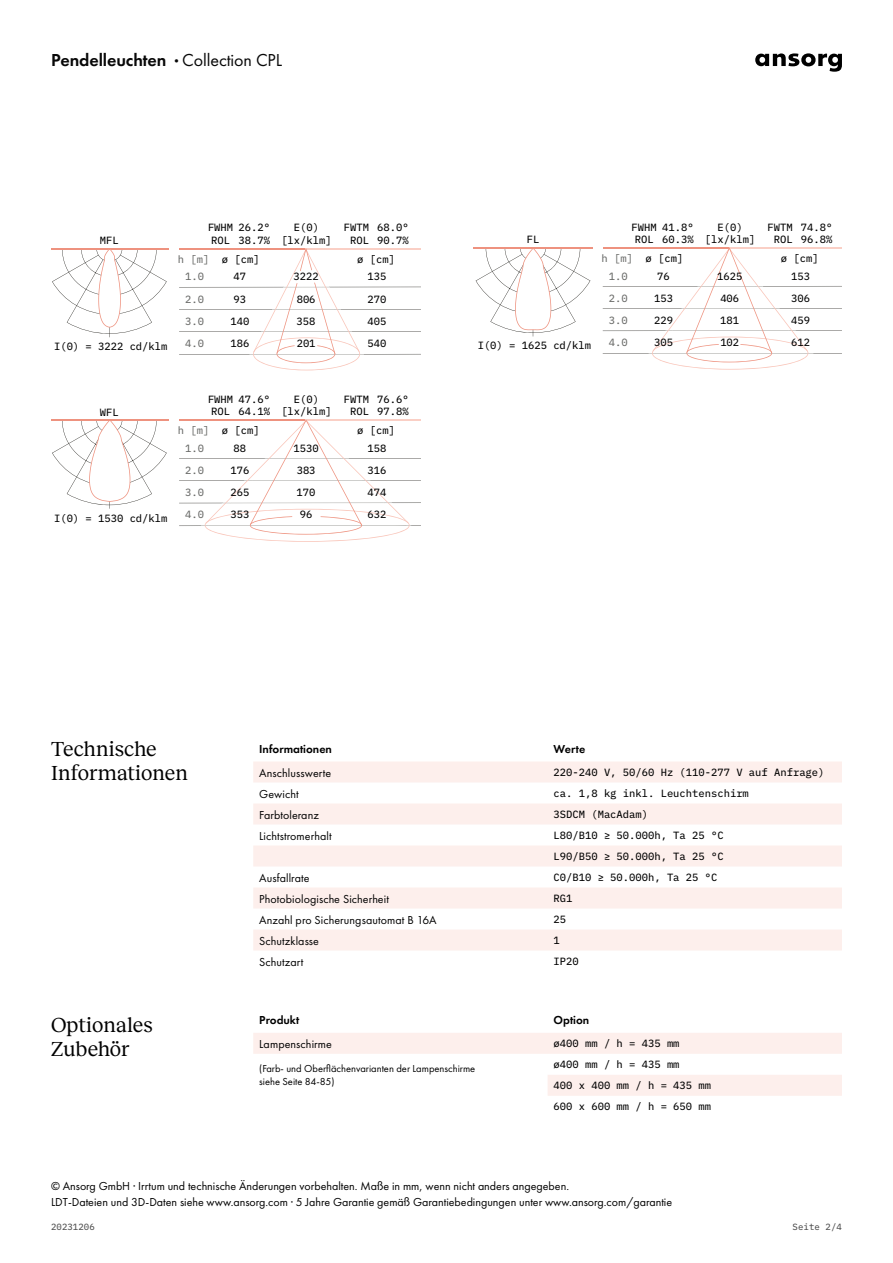
<style>
.page{position:relative;width:893px;height:1263px;background:#fff}
.page>*{position:absolute;margin:0;border:0;box-sizing:border-box;transform-origin:0 0}
.t1{font:21px/24px "Reckless";letter-spacing:-.005em;color:#000}
.t2{font:600 18px "Futura PT";letter-spacing:-.005em;color:#080808}
.t3{font:12px/15.8px "Futura PT";color:#000}
.t4{font:600 12px "Futura PT";color:#000}
.t5{font:10.5px/22px "IBM Plex Mono Text";color:#000;text-align:center}
.t6{font:10.5px/13.2px "Futura PT";color:#000}
.t7{font:10.5px/22px "IBM Plex Mono Text";color:#6b6c6a;text-align:center}
.t8{font:9px "IBM Plex Mono Text";letter-spacing:.01em;color:#4d4d4d}
.s1{font-weight:400}
</style>
<div class="page">
<svg style="left:755px;top:53px;width:87px;height:19px"></svg>
<hr style="left:603px;top:286px;width:239px;height:1px;background:#201f1a">
<hr style="left:603px;top:353px;width:239px;height:1px;background:#201f1a">
<hr style="left:603px;top:308px;width:239px;height:1px;background:#201f1a">
<hr style="left:603px;top:330px;width:239px;height:1px;background:#201f1a">
<hr style="left:474px;top:247px;width:119px;height:2px;background:#ee927f">
<hr style="left:603px;top:247px;width:126px;height:2px;background:#ee927f">
<hr style="left:729px;top:247px;width:113px;height:2px;background:#facfc5">
<svg style="left:476px;top:249px;width:114px;height:88px"></svg>
<svg style="left:639px;top:247px;width:182px;height:123px"></svg>
<hr style="left:179px;top:458px;width:242px;height:1px;background:#201f1a">
<hr style="left:179px;top:525px;width:242px;height:1px;background:#201f1a">
<hr style="left:179px;top:480px;width:242px;height:1px;background:#201f1a">
<hr style="left:179px;top:503px;width:242px;height:1px;background:#201f1a">
<hr style="left:51px;top:419px;width:118px;height:2px;background:#ee927f">
<hr style="left:179px;top:419px;width:127px;height:2px;background:#ee927f">
<hr style="left:306px;top:419px;width:115px;height:2px;background:#facfc5">
<svg style="left:52px;top:421px;width:115px;height:88px"></svg>
<svg style="left:199px;top:419px;width:214px;height:123px"></svg>
<hr style="left:179px;top:287px;width:242px;height:1px;background:#201f1a">
<hr style="left:179px;top:354px;width:242px;height:1px;background:#201f1a">
<hr style="left:179px;top:309px;width:242px;height:1px;background:#201f1a">
<hr style="left:179px;top:331px;width:242px;height:1px;background:#201f1a">
<hr style="left:51px;top:248px;width:118px;height:1px;background:#ee927f">
<hr style="left:179px;top:248px;width:127px;height:1px;background:#ee927f">
<hr style="left:306px;top:248px;width:115px;height:1px;background:#facfc5">
<svg style="left:52px;top:249px;width:115px;height:88px"></svg>
<svg style="left:247px;top:248px;width:123px;height:122px"></svg>
<svg style="left:253px;top:762px;width:589px;height:188px;fill:#fdefec"></svg>
<svg style="left:253px;top:1033px;width:589px;height:63px"></svg>
<h2 class="t2" style="left:51px;top:49px;width:233px">Pendelleuchten · <span class="s1">Collection CPL</span></h2>
<p class="t5" style="left:100px;top:229px;width:20px">MFL</p>
<p class="t5" style="left:54px;top:335px;width:115px">I(0) = 3222 cd/klm</p>
<p class="t5" style="left:281px;top:220px;width:52px;line-height:12.6px">E(0) [lx/klm]</p>
<p class="t5" style="left:294px;top:265px;width:27px;text-align:left">3222<br>806<br>358<br>201</p>
<p class="t5" style="left:208px;top:220px;width:27px;line-height:12.6px;text-align:left">FWHM<br>ROL</p>
<p class="t5" style="left:239px;top:220px;width:33px;line-height:12.6px;text-align:left">26.2°<br>38.7%</p>
<p class="t5" style="left:344px;top:220px;width:27px;line-height:12.6px">FWTM<br>ROL</p>
<p class="t5" style="left:377px;top:220px;width:33px;line-height:12.6px;text-align:left">68.0°<br>90.7%</p>
<p class="t5" style="left:222px;top:247px;width:39px">ø [cm]</p>
<p class="t5" style="left:357px;top:250px;width:39px;line-height:17.4px">ø [cm]<br>135</p>
<p class="t5" style="left:367px;top:287px;width:20px;text-align:justify">270<br>405<br>540</p>
<p class="t7" style="left:178px;top:250px;width:33px;line-height:17.4px">h [m]<br>1.0</p>
<p class="t7" style="left:185px;top:287px;width:20px;text-align:justify">2.0<br>3.0<br>4.0</p>
<p class="t5" style="left:230px;top:265px;width:20px">47<br>93<br>140<br>186</p>
<p class="t5" style="left:100px;top:400px;width:20px">WFL</p>
<p class="t5" style="left:54px;top:506px;width:115px">I(0) = 1530 cd/klm</p>
<p class="t5" style="left:281px;top:392px;width:52px;line-height:12.6px">E(0) [lx/klm]</p>
<p class="t5" style="left:294px;top:436px;width:27px">1530<br>383<br>170<br>96</p>
<p class="t5" style="left:208px;top:392px;width:27px;line-height:12.6px">FWHM<br>ROL</p>
<p class="t5" style="left:239px;top:392px;width:33px;line-height:12.6px;text-align:left">47.6°<br>64.1%</p>
<p class="t5" style="left:344px;top:392px;width:27px;line-height:12.6px">FWTM<br>ROL</p>
<p class="t5" style="left:377px;top:392px;width:33px;line-height:12.6px;text-align:left">76.6°<br>97.8%</p>
<p class="t7" style="left:178px;top:421px;width:33px;line-height:17.4px">h [m]<br>1.0</p>
<p class="t7" style="left:185px;top:458px;width:20px;text-align:justify">2.0<br>3.0<br>4.0</p>
<p class="t5" style="left:222px;top:419px;width:39px">ø [cm]</p>
<p class="t5" style="left:357px;top:421px;width:39px;line-height:17.4px">ø [cm]<br>158</p>
<p class="t5" style="left:367px;top:458px;width:20px;text-align:justify">316<br>474<br>632</p>
<p class="t5" style="left:230px;top:436px;width:20px">88<br>176<br>265<br>353</p>
<p class="t5" style="left:527px;top:228px;width:14px">FL</p>
<p class="t5" style="left:478px;top:334px;width:115px">I(0) = 1625 cd/klm</p>
<p class="t5" style="left:705px;top:220px;width:52px;line-height:12.6px">E(0) [lx/klm]</p>
<p class="t5" style="left:717px;top:264px;width:27px;text-align:left">1625<br>406<br>181<br>102</p>
<p class="t5" style="left:632px;top:220px;width:27px;line-height:12.6px">FWHM<br>ROL</p>
<p class="t5" style="left:662px;top:220px;width:33px;line-height:12.6px;text-align:left">41.8°<br>60.3%</p>
<p class="t5" style="left:767px;top:220px;width:27px;line-height:12.6px;text-align:right">FWTM<br>ROL</p>
<p class="t5" style="left:801px;top:220px;width:33px;line-height:12.6px;text-align:left">74.8°<br>96.8%</p>
<p class="t7" style="left:602px;top:249px;width:33px;line-height:17.4px">h [m]<br>1.0</p>
<p class="t7" style="left:609px;top:286px;width:20px;text-align:justify">2.0<br>3.0<br>4.0</p>
<p class="t5" style="left:645px;top:247px;width:39px">ø [cm]</p>
<p class="t5" style="left:781px;top:249px;width:39px;line-height:17.4px">ø [cm]<br>153</p>
<p class="t5" style="left:791px;top:286px;width:20px;text-align:justify">306<br>459<br>612</p>
<p class="t5" style="left:654px;top:264px;width:20px;text-align:left">76<br>153<br>229<br>305</p>
<h1 class="t1" style="left:51px;top:736px;width:139px">Technische<br>Informationen</h1>
<h1 class="t1" style="left:51px;top:1012px;width:103px">Optionales<br>Zubehör</h1>
<p class="t4" style="left:259px;top:742px;width:74px">Informationen</p>
<p class="t4" style="left:554px;top:742px;width:33px">Werte</p>
<p class="t3" style="left:259px;top:765px;width:73px">Anschlusswerte</p>
<p class="t5" style="left:554px;top:760px;width:272px">220-240 V, 50/60 Hz (110-277 V auf Anfrage)</p>
<p class="t3" style="left:259px;top:786px;width:41px">Gewicht</p>
<p class="t5" style="left:554px;top:781px;width:197px">ca. 1,8 kg inkl. Leuchtenschirm</p>
<p class="t3" style="left:259px;top:807px;width:61px">Farbtoleranz</p>
<p class="t5" style="left:554px;top:802px;width:96px">3SDCM (MacAdam)</p>
<p class="t3" style="left:259px;top:828px;width:74px">Lichtstromerhalt</p>
<p class="t5" style="left:554px;top:824px;width:172px;line-height:21px;text-align:left">L80/B10 ≥ 50.000h, Ta 25 °C<br>L90/B50 ≥ 50.000h, Ta 25 °C</p>
<p class="t3" style="left:259px;top:870px;width:52px">Ausfallrate</p>
<p class="t5" style="left:554px;top:865px;width:165px">C0/B10 ≥ 50.000h, Ta 25 °C</p>
<p class="t3" style="left:259px;top:891px;width:131px">Photobiologische Sicherheit</p>
<p class="t5" style="left:554px;top:886px;width:20px">RG1</p>
<p class="t3" style="left:259px;top:912px;width:179px">Anzahl pro Sicherungsautomat B 16A</p>
<p class="t5" style="left:554px;top:907px;width:14px">25</p>
<p class="t3" style="left:259px;top:933px;width:61px">Schutzklasse</p>
<p class="t5" style="left:554px;top:928px;width:8px">1</p>
<p class="t3" style="left:259px;top:954px;width:46px">Schutzart</p>
<p class="t5" style="left:554px;top:949px;width:27px">IP20</p>
<p class="t4" style="left:259px;top:1013px;width:42px">Produkt</p>
<p class="t4" style="left:554px;top:1013px;width:37px">Option</p>
<p class="t3" style="left:259px;top:1036px;width:74px">Lampenschirme</p>
<p class="t5" style="left:554px;top:1032px;width:128px">ø400 mm / h = 435 mm</p>
<p class="t6" style="left:259px;top:1062px;width:218px">(Farb- und Oberflächenvarianten der Lampenschirme siehe Seite 84-85)</p>
<p class="t5" style="left:554px;top:1053px;width:159px;line-height:21px;text-align:left">ø400 mm / h = 435 mm<br>400 x 400 mm / h = 435 mm<br>600 x 600 mm / h = 650 mm</p>
<p class="t3" style="left:51px;top:1178px;width:623px">© Ansorg GmbH · Irrtum und technische Änderungen vorbehalten. Maße in mm, wenn nicht anders angegeben.<br>LDT-Dateien und 3D-Daten siehe www.ansorg.com · 5 Jahre Garantie gemäß Garantiebedingungen unter www.ansorg.com/garantie</p>
<p class="t8" style="left:51px;top:1220px;width:45px">20231206</p>
<p class="t8" style="left:793px;top:1220px;width:51px">Seite 2/4</p>
<p class="t8" style="left:798px;top:1220px;width:45px">Seite 83</p>
</div>
